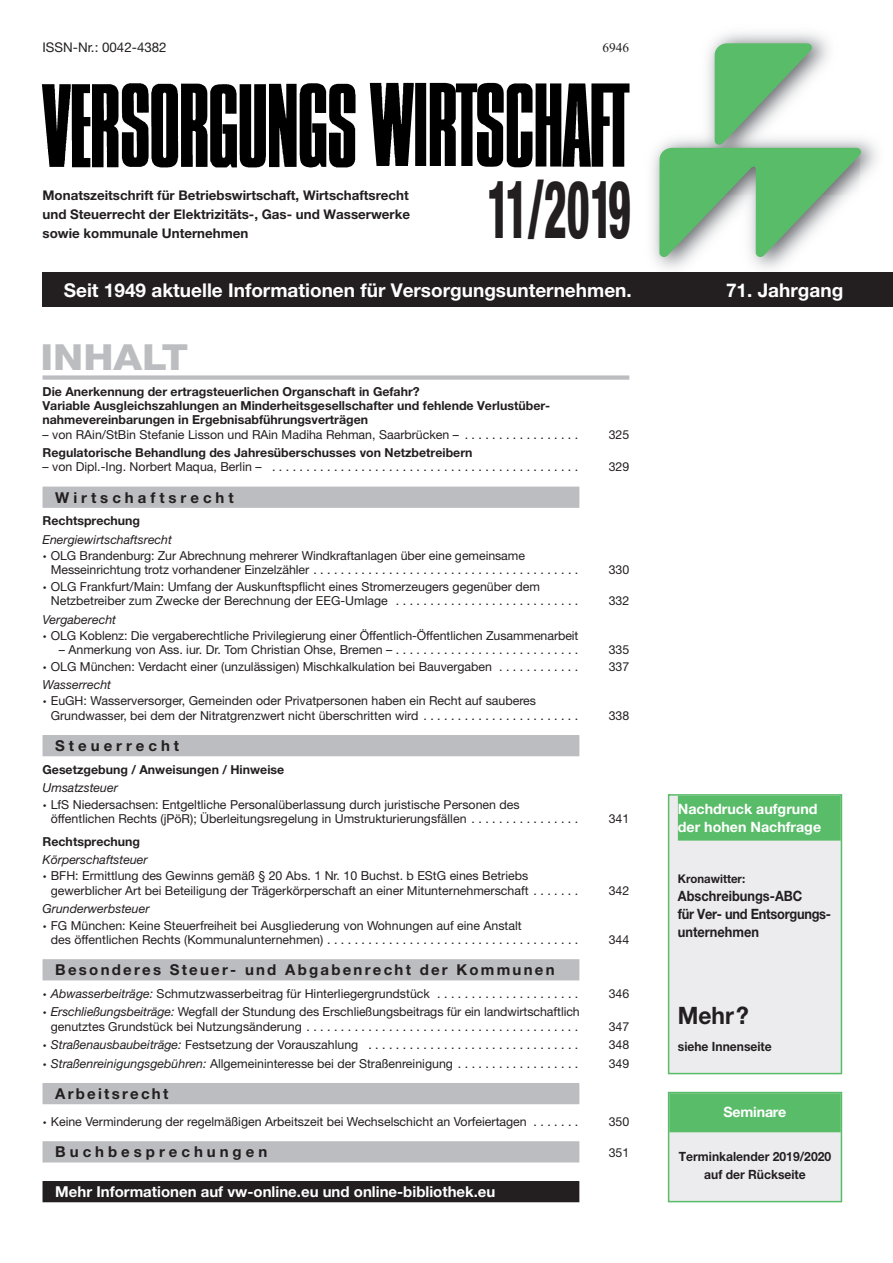
<style>
.page{position:relative;width:893px;height:1263px;background:#fff}
.page>*{position:absolute;margin:0;border:0;box-sizing:border-box;transform-origin:0 0}
.t1{font:800 condensed 80.25px "Helvetica Neue";letter-spacing:-.05em;color:#231f20;scale:.55 1}
.t2{font:800 36px "Helvetica Neue";color:#bcbdc0;scale:1.13 1}
.t3{font:700 24px "Helvetica Neue";color:#231f20;scale:.95 1}
.t4{font:700 19.05px "Helvetica Neue";color:#fff}
.t5{font:700 15px "Helvetica Neue";letter-spacing:.15em;color:#231f20}
.t6{font:700 15px "Helvetica Neue";color:#fff}
.t7{font:700 15px "Helvetica Neue";letter-spacing:.265em;color:#231f20}
.t8{font:700 14.25px/18px "Helvetica Neue";color:#231f20;scale:.9 1}
.t9{font:700 14.25px/18px "Helvetica Neue";color:#fff}
.t10{font:700 13.35px/19.2px "Helvetica Neue";color:#231f20;text-align:justify}
.t11{font:13.35px "Helvetica Neue";color:#231f20}
.t12{font:13.35px "Times New Roman";color:#231f20}
.t13{font:700 12.75px/18px "Helvetica Neue";color:#231f20;text-align:center;scale:.95 1}
.t14{font:12.3px/14.2px "Helvetica Neue";color:#231f20}
.t15{font:700 12.3px/14.2px "Helvetica Neue";color:#231f20}
.t16{font:italic 12.3px/18.5px "Helvetica Neue";color:#231f20}
.t17{font:700 12px "Helvetica Neue";color:#231f20;scale:.95 1}
.s1{font-weight:700;font-style:normal}
.s2{color:#fff}
.s3{font-weight:400;font-style:italic}
.s4{font-style:italic}
</style>
<div class="page">
<img style="left:41px;top:82px;width:589px;height:86px">
<svg style="left:659px;top:43px;width:202px;height:214px"></svg>
<div style="left:43px;top:272px;width:850px;height:34px;background:#231f20"></div>
<div style="left:43px;top:375px;width:586px;height:5px;background:#bcbdc0"></div>
<div style="left:43px;top:487px;width:536px;height:21px;background:#bcbdc0"></div>
<div style="left:43px;top:735px;width:536px;height:21px;background:#bcbdc0"></div>
<div style="left:43px;top:959px;width:536px;height:21px;background:#bcbdc0"></div>
<div style="left:43px;top:1083px;width:536px;height:21px;background:#bcbdc0"></div>
<div style="left:43px;top:1141px;width:536px;height:21px;background:#bcbdc0"></div>
<div style="left:43px;top:1181px;width:536px;height:21px;background:#231f20"></div>
<div style="left:669px;top:1093px;width:172px;height:108px;background:#ececee"></div>
<div style="left:668px;top:1092px;width:174px;height:110px;border:2px solid #59bc68"></div>
<div style="left:669px;top:1093px;width:172px;height:39px;background:#59bc68"></div>
<div style="left:669px;top:796px;width:172px;height:277px;background:#ececee"></div>
<div style="left:668px;top:794px;width:174px;height:280px;border:2px solid #59bc68"></div>
<div style="left:678px;top:796px;width:163px;height:45px;background:#59bc68"></div>
<p class="t11" style="left:43px;top:43px;width:126px">ISSN-Nr.: 0042-4382</p>
<p class="t10" style="left:43px;top:187px;width:369px">Monatszeitschrift für Betriebswirtschaft, Wirtschaftsrecht und Steuerrecht der Elektrizitäts-, Gas- und Wasserwerke sowie kommunale Unternehmen</p>
<p class="t12" style="left:602px;top:39px;width:28px">6946</p>
<p class="t1" style="left:487px;top:180px;width:264px">11/2019</p>
<p class="t4" style="left:64px;top:283px;width:570px">Seit 1949 aktuelle Informationen für Versorgungsunternehmen.</p>
<p class="t4" style="left:726px;top:283px;width:119px">71. Jahrgang</p>
<p class="t2" style="left:40px;top:344px;width:132px">INHALT</p>
<p class="t15" style="left:43px;top:385px;width:509px">Die Anerkennung der ertragsteuerlichen Organschaft in Gefahr?<br>Variable Ausgleichszahlungen an Minderheitsgesellschafter und fehlende Verlustüber&shy;nahmevereinbarungen in Ergebnisabführungsverträgen</p>
<p class="t14" style="left:43px;top:428px;width:537px">– von RAin/StBin Stefanie Lisson und RAin Madiha Rehman, Saarbrücken – . . . . . . . . . . . . . . . . .</p>
<p class="t14" style="left:609px;top:428px;width:22px">325</p>
<p class="t15" style="left:43px;top:447px;width:431px">Regulatorische Behandlung des Jahresüberschusses von Netzbetreibern</p>
<p class="t14" style="left:43px;top:461px;width:537px">– von Dipl.-Ing. Norbert Maqua, Berlin – . . . . . . . . . . . . . . . . . . . . . . . . . . . . . . . . . . . . . . . . . . . . .</p>
<p class="t14" style="left:609px;top:461px;width:22px">329</p>
<p class="t7" style="left:55px;top:492px;width:180px">Wirtschaftsrecht</p>
<p class="t16" style="left:43px;top:513px;width:131px"><span class="s1">Rechtsprechung<br></span>Energiewirtschaftsrecht</p>
<p class="t14" style="left:51px;top:550px;width:529px;text-indent:-8px">• OLG Brandenburg: Zur Abrechnung mehrerer Windkraftanlagen über eine gemeinsame<br>Messeinrichtung trotz vorhandener Einzelzähler . . . . . . . . . . . . . . . . . . . . . . . . . . . . . . . . . . . . . . .</p>
<p class="t14" style="left:609px;top:564px;width:22px">330</p>
<p class="t14" style="left:51px;top:580px;width:529px;text-indent:-8px">• OLG Frankfurt/Main: Umfang der Auskunftspflicht eines Stromerzeugers gegenüber dem<br>Netzbetreiber zum Zwecke der Berechnung der EEG-Umlage . . . . . . . . . . . . . . . . . . . . . . . . . . .</p>
<p class="t14" style="left:609px;top:595px;width:22px">332</p>
<p class="t16" style="left:43px;top:611px;width:75px">Vergaberecht</p>
<p class="t14" style="left:43px;top:630px;width:537px">• OLG Koblenz: Die vergaberechtliche Privilegierung einer Öffentlich-Öffentlichen Zusammenarbeit</p>
<p class="t14" style="left:51px;top:644px;width:529px"><span class="s2">•</span> – Anmerkung von Ass. iur. Dr. Tom Christian Ohse, Bremen – . . . . . . . . . . . . . . . . . . . . . . . . . . .</p>
<p class="t14" style="left:609px;top:644px;width:22px">335</p>
<p class="t14" style="left:43px;top:660px;width:537px">• OLG München: Verdacht einer (unzulässigen) Mischkalkulation bei Bauvergaben . . . . . . . . . . . .</p>
<p class="t14" style="left:609px;top:660px;width:22px">337</p>
<p class="t16" style="left:43px;top:677px;width:70px">Wasserrecht</p>
<p class="t14" style="left:51px;top:695px;width:529px;text-indent:-8px">• EuGH: Wasserversorger, Gemeinden oder Privatpersonen haben ein Recht auf sauberes<br>Grundwasser, bei dem der Nitratgrenzwert nicht überschritten wird . . . . . . . . . . . . . . . . . . . . . . .</p>
<p class="t14" style="left:609px;top:709px;width:22px">338</p>
<p class="t7" style="left:55px;top:740px;width:125px">Steuerrecht</p>
<p class="t15" style="left:43px;top:761px;width:243px;line-height:18.5px">Gesetzgebung / Anweisungen / Hinweise<br><span class="s3">Umsatzsteuer</span></p>
<p class="t14" style="left:51px;top:798px;width:529px;text-indent:-8px">• LfS Niedersachsen: Entgeltliche Personalüberlassung durch juristische Personen des öffentlichen Rechts (jPöR); Überleitungsregelung in Umstrukturierungsfällen . . . . . . . . . . . . . . . .</p>
<p class="t16" style="left:43px;top:833px;width:107px"><span class="s1">Rechtsprechung<br></span>Körperschaftsteuer</p>
<p class="t14" style="left:51px;top:870px;width:529px;text-indent:-8px">• BFH: Ermittlung des Gewinns gemäß § 20 Abs. 1 Nr. 10 Buchst. b EStG eines Betriebs gewerblicher Art bei Beteiligung der Trägerkörperschaft an einer Mitunternehmerschaft . . . . . . .</p>
<p class="t16" style="left:43px;top:901px;width:109px">Grunderwerbsteuer</p>
<p class="t14" style="left:51px;top:919px;width:529px;text-indent:-8px">• FG München: Keine Steuerfreiheit bei Ausgliederung von Wohnungen auf eine Anstalt<br>des öffentlichen Rechts (Kommunalunternehmen) . . . . . . . . . . . . . . . . . . . . . . . . . . . . . . . . . . . . .</p>
<p class="t14" style="left:609px;top:812px;width:22px">341</p>
<p class="t14" style="left:609px;top:884px;width:22px">342</p>
<p class="t14" style="left:609px;top:933px;width:22px">344</p>
<p class="t5" style="left:55px;top:964px;width:501px">Besonderes Steuer- und Abgabenrecht der Kommunen</p>
<p class="t14" style="left:43px;top:987px;width:537px">• <span class="s4">Abwasserbeiträge:</span> Schmutzwasserbeitrag für Hinterliegergrundstück . . . . . . . . . . . . . . . . . . . . .</p>
<p class="t14" style="left:609px;top:987px;width:22px">346</p>
<p class="t14" style="left:43px;top:1006px;width:539px;text-align:center">• <span class="s4">Erschließungsbeiträge:</span> Wegfall der Stundung des Erschließungsbeitrags für ein landwirtschaftlich genutztes Grundstück bei Nutzungsänderung . . . . . . . . . . . . . . . . . . . . . . . . . . . . . . . . . . . . . . . .</p>
<p class="t14" style="left:609px;top:1020px;width:22px">347</p>
<p class="t14" style="left:43px;top:1039px;width:537px">• <span class="s4">Straßenausbaubeiträge:</span> Festsetzung der Vorauszahlung . . . . . . . . . . . . . . . . . . . . . . . . . . . . . . .</p>
<p class="t14" style="left:609px;top:1039px;width:22px">348</p>
<p class="t14" style="left:43px;top:1057px;width:537px">• <span class="s4">Straßenreinigungsgebühren:</span> Allgemeininteresse bei der Straßenreinigung . . . . . . . . . . . . . . . . . .</p>
<p class="t14" style="left:609px;top:1057px;width:22px">349</p>
<p class="t5" style="left:55px;top:1088px;width:115px">Arbeitsrecht</p>
<p class="t14" style="left:43px;top:1115px;width:537px">• Keine Verminderung der regelmäßigen Arbeitszeit bei Wechselschicht an Vorfeiertagen . . . . . . .</p>
<p class="t14" style="left:609px;top:1115px;width:22px">350</p>
<p class="t7" style="left:55px;top:1146px;width:213px">Buchbesprechungen</p>
<p class="t14" style="left:609px;top:1147px;width:22px">351</p>
<p class="t6" style="left:55px;top:1186px;width:442px">Mehr Informationen auf vw-online.eu und online-bibliothek.eu</p>
<p class="t9" style="left:678px;top:801px;width:145px">Nachdruck aufgrund der hohen Nachfrage</p>
<p class="t17" style="left:678px;top:874px;width:72px">Kronawitter:</p>
<p class="t8" style="left:678px;top:888px;width:172px">Abschreibungs-ABC<br>für Ver- und Entsorgungs&shy;unternehmen</p>
<p class="t3" style="left:678px;top:1007px;width:76px">Mehr?</p>
<p class="t13" style="left:678px;top:1038px;width:100px">siehe Innenseite</p>
<p class="t9" style="left:724px;top:1104px;width:64px">Seminare</p>
<p class="t13" style="left:679px;top:1148px;width:162px">Terminkalender 2019/2020 auf der Rückseite</p>
</div>
